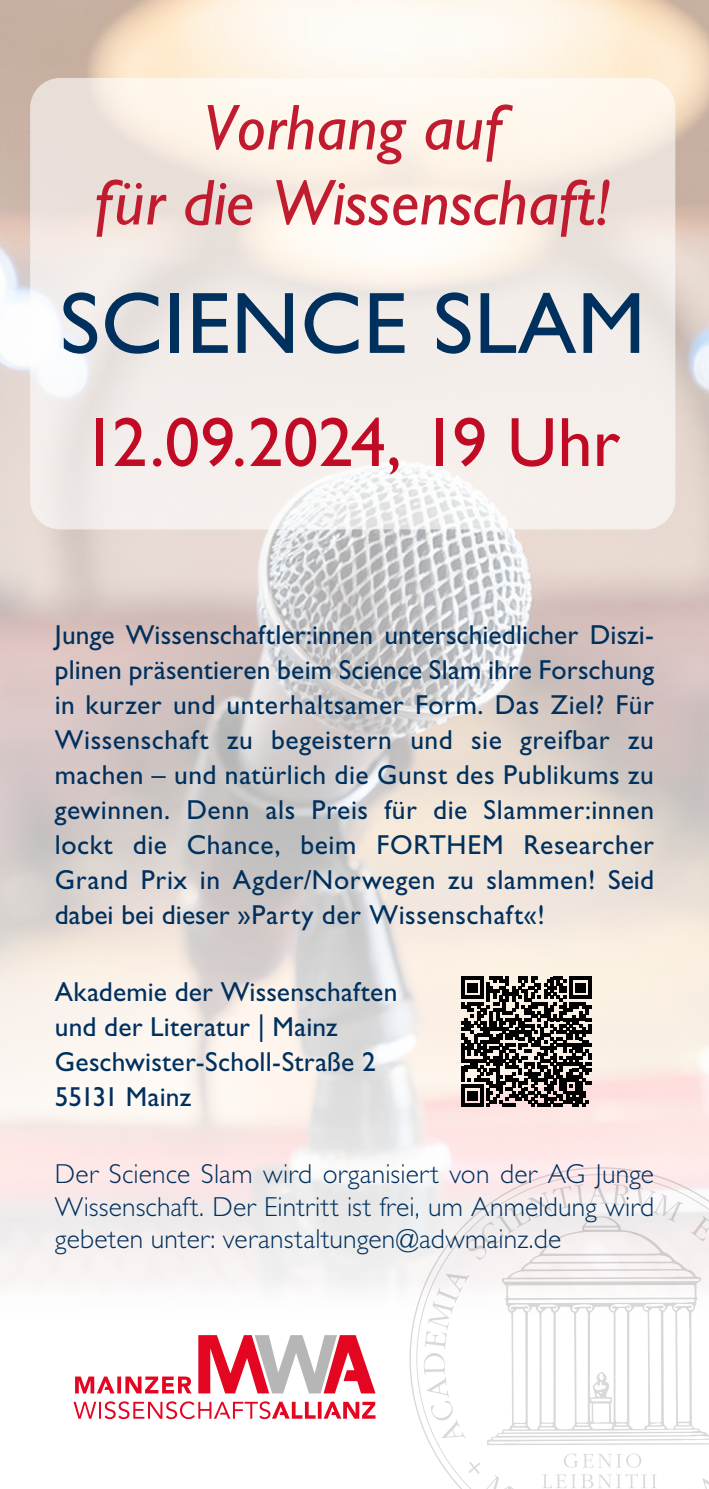
<style>
.page{position:relative;width:709px;height:1489px;background:#fff}
.page>*{position:absolute;margin:0;border:0;box-sizing:border-box;transform-origin:0 0}
.t1{font:87.5px "Gill Sans Std";letter-spacing:.01em;color:#00305d}
.t2{font:70px "Gill Sans Std";color:#c10b25}
.t3{font:italic 65px/75px "Gill Sans Std";color:#c01b2f;text-align:center}
.t4{font:27.5px/35px "Gill Sans Std";letter-spacing:.005em;color:#00305d;text-align:justify}
.t5{font:300 27.5px/32.5px "Gill Sans Std";letter-spacing:.01em;color:#00305d;text-align:justify}
</style>
<div class="page">
<img style="left:0;top:0;width:709px;height:1287px">
<svg style="left:30px;top:78px;width:645px;height:451px;background:#f4ede8"></svg>
<svg style="left:75px;top:1376px;width:117px;height:17px"></svg>
<svg style="left:198px;top:1335px;width:177px;height:58px"></svg>
<svg style="left:73px;top:1401px;width:302px;height:17px"></svg>
<svg style="left:461px;top:976px;width:130px;height:130px;background:#5e5955"></svg>
<svg style="left:409px;top:1167px;width:300px;height:240px"></svg>
<svg style="left:416px;top:1174px;width:293px;height:314px"></svg>
<h3 class="t3" style="left:95px;top:90px;width:518px">Vorhang auf<br>für die Wissenschaft!</h3>
<h1 class="t1" style="left:60px;top:273px;width:587px">SCIENCE SLAM</h1>
<h2 class="t2" style="left:82px;top:402px;width:540px">12.09.2024, 19 Uhr</h2>
<p class="t4" style="left:55px;top:617px;width:600px">Junge Wissenschaftler:innen unterschiedlicher Diszi&shy;plinen präsentieren beim Science Slam ihre Forschung in kurzer und unterhaltsamer Form. Das Ziel? Für Wissenschaft zu begeistern und sie greifbar zu machen – und natürlich die Gunst des Publikums zu gewinnen. Denn als Preis für die Slammer:innen lockt die Chance, beim FORTHEM Researcher Grand Prix in Agder/Norwegen zu slammen! Seid dabei bei dieser »Party der Wissenschaft«!</p>
<p class="t4" style="left:55px;top:974px;width:344px;text-align:left">Akademie der Wissenschaften und der Literatur | Mainz<br>Geschwister-Scholl-Straße 2<br>55131 Mainz</p>
<p class="t5" style="left:55px;top:1157px;width:600px">Der Science Slam wird organisiert von der AG Junge Wissenschaft. Der Eintritt ist frei, um Anmeldung wird gebeten unter: veranstaltungen@adwmainz.de</p>
</div>
